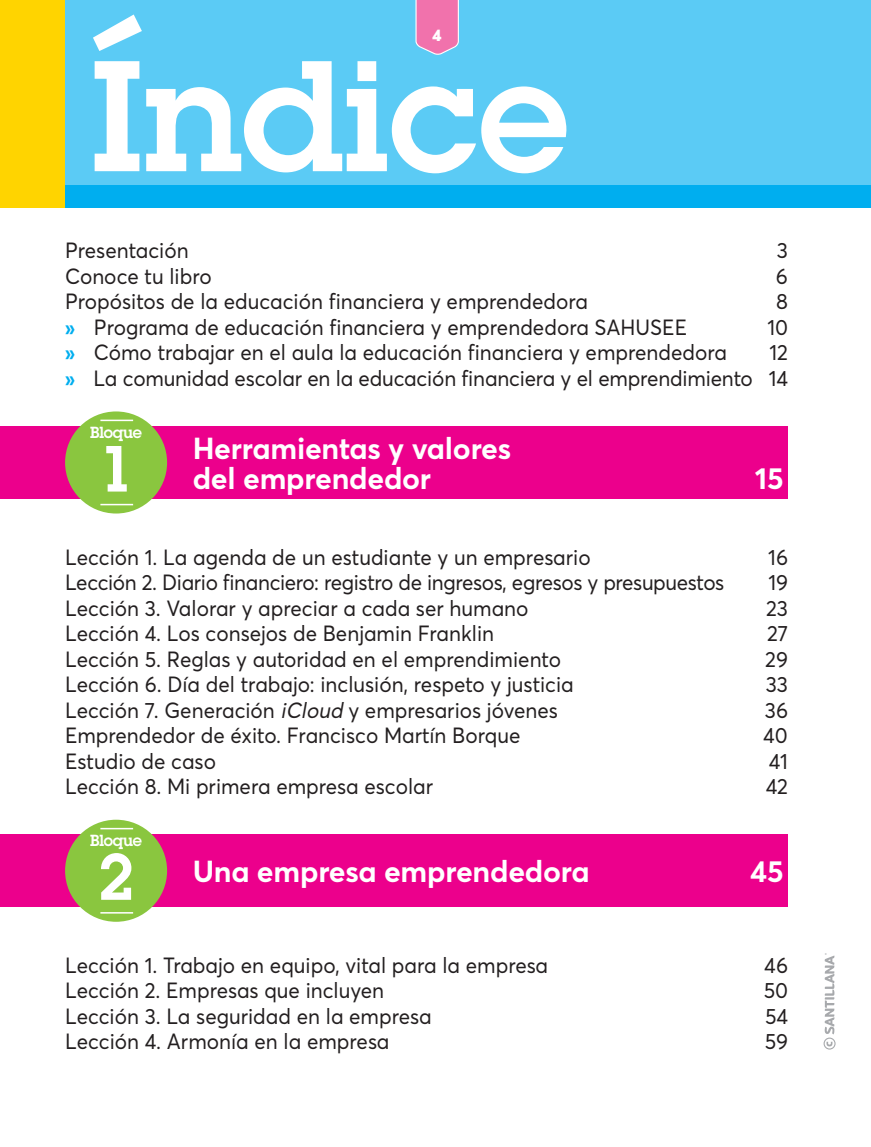
<style>
.page{position:relative;width:871px;height:1147px;background:#fff}
.page>*{position:absolute;margin:0;border:0;box-sizing:border-box;transform-origin:0 0}
.t1{font:600 153.9px "Lubalin Graph Std";color:#fff}
.t2{font:600 63.75px "Lubalin Graph Std";color:#fff}
.t3{font:700 30px/30px "Averta Std";letter-spacing:-.01em;color:#fff}
.t4{font:21.75px/25.5px "Averta Std";color:#231f20;text-align:right;scale:.95 1}
.t5{font:21.75px "Averta Std";letter-spacing:-.02em;color:#231f20;scale:.95 1}
.t6{font:900 16.5px "Averta Std";color:#fff}
.t7{font:600 15.75px "Lubalin Graph Std";letter-spacing:-.01em;color:#fff}
.s1{font-weight:700;font-size:21px;color:#00aeef}
.s2{font-style:italic}
</style>
<div class="page">
<svg style="left:823px;top:953px;width:12px;height:96px"></svg>
<div style="left:0;top:426px;width:788px;height:72px;background:#ec008c"></div>
<div style="left:0;top:834px;width:788px;height:72px;background:#ec008c"></div>
<div style="left:0;top:0;width:871px;height:200px;background:#5bcbf5"></div>
<div style="left:0;top:185px;width:871px;height:22px;background:#00aeef"></div>
<svg style="left:415px;top:0;width:44px;height:55px;background:#e383b8"></svg>
<div style="left:0;top:0;width:65px;height:207px;background:#ffd400"></div>
<div style="left:65px;top:411px;width:102px;height:102px;background:#8ac63f;border-radius:50%"></div>
<hr style="left:100px;top:419px;width:33px;height:2px;background:#fff">
<hr style="left:100px;top:504px;width:33px;height:1px;background:#fff">
<div style="left:65px;top:819px;width:102px;height:102px;background:#8ac63f;border-radius:50%"></div>
<hr style="left:100px;top:827px;width:33px;height:2px;background:#fff">
<hr style="left:100px;top:912px;width:33px;height:1px;background:#fff">
<h1 class="t1" style="left:91px;top:61px;width:479px">Índice</h1>
<p class="t6" style="left:433px;top:26px;width:11px">4</p>
<p class="t4" style="left:65px;top:240px;width:132px">Presentación</p>
<p class="t4" style="left:777px;top:240px;width:13px">3</p>
<p class="t4" style="left:65px;top:265px;width:156px">Conoce tu libro</p>
<p class="t4" style="left:776px;top:265px;width:14px">6</p>
<p class="t4" style="left:65px;top:291px;width:552px">Propósitos de la educación financiera y emprendedora</p>
<p class="t4" style="left:776px;top:291px;width:14px">8</p>
<p class="t4" style="left:65px;top:316px;width:656px"><span class="s1">»</span> Programa de educación financiera y emprendedora SAHUSEE</p>
<p class="t4" style="left:767px;top:316px;width:23px">10</p>
<p class="t4" style="left:65px;top:342px;width:698px"><span class="s1">»</span> Cómo trabajar en el aula la educación financiera y emprendedora</p>
<p class="t4" style="left:65px;top:342px;width:762px">12<br><span class="s1">»</span> La comunidad escolar en la educación financiera y el emprendimiento 14</p>
<p class="t7" style="left:90px;top:427px;width:54px">Bloque</p>
<h2 class="t2" style="left:98px;top:446px;width:38px">1</h2>
<h3 class="t3" style="left:193px;top:436px;width:320px">Herramientas y valores del emprendedor</h3>
<h3 class="t3" style="left:755px;top:466px;width:30px">15</h3>
<p class="t4" style="left:65px;top:546px;width:555px">Lección 1. La agenda de un estudiante y un empresario</p>
<p class="t4" style="left:768px;top:546px;width:22px">16</p>
<p class="t5" style="left:65px;top:574px;width:695px">Lección 2. Diario financiero: registro de ingresos, egresos y presupuestos</p>
<p class="t4" style="left:768px;top:571px;width:22px">19</p>
<p class="t4" style="left:65px;top:597px;width:489px">Lección 3. Valorar y apreciar a cada ser humano</p>
<p class="t4" style="left:766px;top:597px;width:25px">23</p>
<p class="t4" style="left:65px;top:622px;width:453px">Lección 4. Los consejos de Benjamin Franklin</p>
<p class="t4" style="left:767px;top:622px;width:24px">27</p>
<p class="t4" style="left:65px;top:648px;width:523px">Lección 5. Reglas y autoridad en el emprendimiento</p>
<p class="t4" style="left:765px;top:648px;width:25px">29</p>
<p class="t4" style="left:65px;top:673px;width:537px">Lección 6. Día del trabajo: inclusión, respeto y justicia</p>
<p class="t4" style="left:766px;top:673px;width:25px">33</p>
<p class="t4" style="left:65px;top:699px;width:520px">Lección 7. Generación <span class="s2">iCloud</span> y empresarios jóvenes</p>
<p class="t4" style="left:765px;top:699px;width:26px">36</p>
<p class="t4" style="left:65px;top:724px;width:481px">Emprendedor de éxito. Francisco Martín Borque</p>
<p class="t4" style="left:763px;top:724px;width:27px">40</p>
<p class="t4" style="left:65px;top:750px;width:160px">Estudio de caso</p>
<p class="t4" style="left:769px;top:750px;width:22px">41</p>
<p class="t4" style="left:65px;top:775px;width:389px">Lección 8. Mi primera empresa escolar</p>
<p class="t4" style="left:766px;top:775px;width:25px">42</p>
<p class="t7" style="left:90px;top:835px;width:54px">Bloque</p>
<h2 class="t2" style="left:98px;top:854px;width:38px">2</h2>
<h3 class="t3" style="left:193px;top:859px;width:399px">Una empresa emprendedora</h3>
<h3 class="t3" style="left:750px;top:859px;width:35px">45</h3>
<p class="t4" style="left:65px;top:954px;width:510px">Lección 1. Trabajo en equipo, vital para la empresa</p>
<p class="t4" style="left:764px;top:954px;width:27px">46</p>
<p class="t4" style="left:65px;top:979px;width:337px">Lección 2. Empresas que incluyen</p>
<p class="t4" style="left:764px;top:979px;width:27px">50</p>
<p class="t4" style="left:65px;top:1005px;width:387px">Lección 3. La seguridad en la empresa</p>
<p class="t4" style="left:765px;top:1005px;width:26px">54</p>
<p class="t4" style="left:65px;top:1030px;width:343px">Lección 4. Armonía en la empresa</p>
<p class="t4" style="left:765px;top:1030px;width:26px">59</p>
</div>
